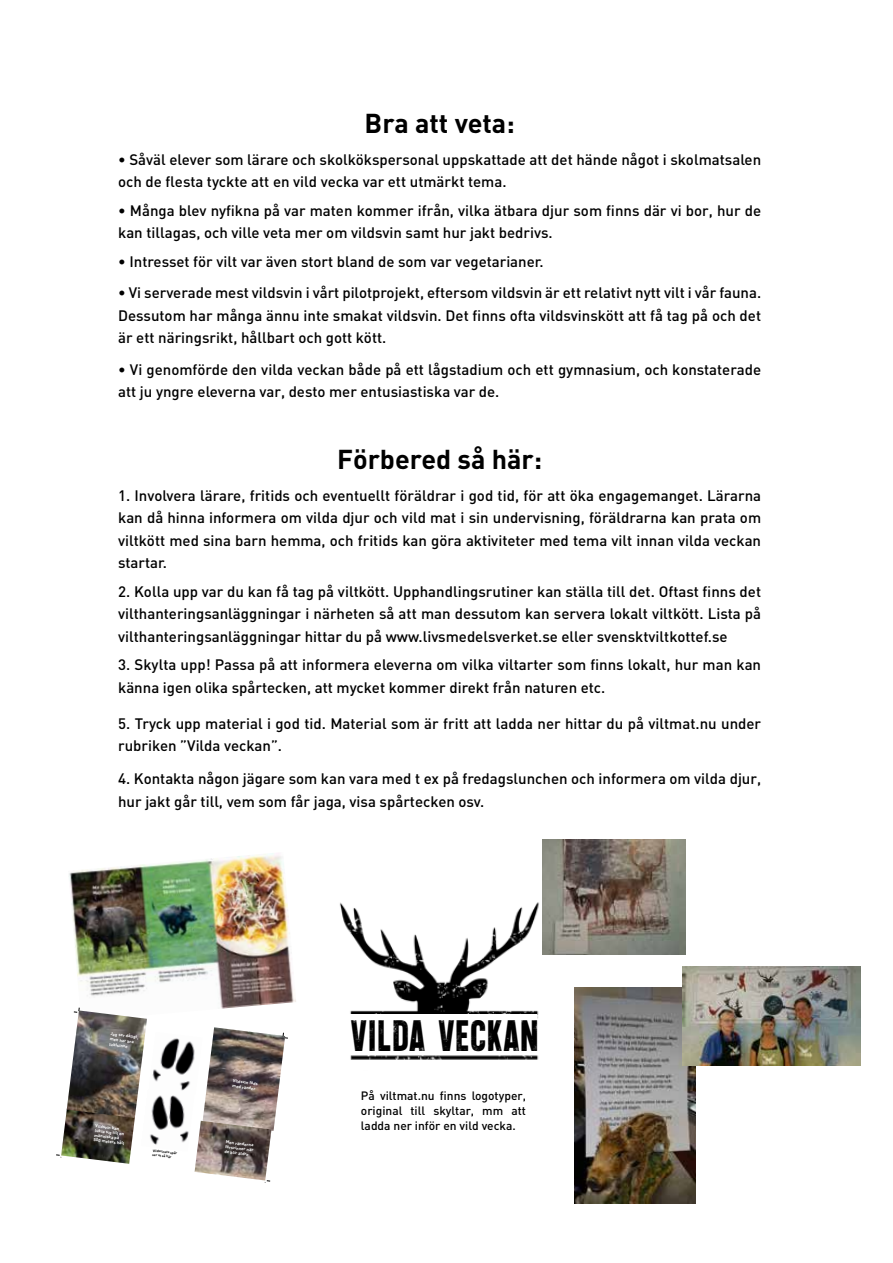
<style>
.page{position:relative;width:893px;height:1263px;background:#fff}
.page>*{position:absolute;margin:0;border:0;box-sizing:border-box;transform-origin:0 0}
.t1{font:700 43.95px "Endure";letter-spacing:.04em;color:#000;scale:.9 1}
.t2{font:700 27px "DIN";color:#000}
.t3{font:500 15px/22.5px "DIN";color:#000}
.t4{font:500 12px/15px "DIN";color:#000;text-align:justify}
.t5{font:700 4.35px/5.2px "DIN";color:#fff}
.t6{font:700 3.45px/4.1px "DIN";color:#000}
</style>
<div class="page">
<img style="left:69px;top:853px;width:227px;height:154px">
<img style="left:339px;top:902px;width:232px;height:117px">
<div style="left:344px;top:1014px;width:192px;height:45px;background:#fff"></div>
<img style="left:350px;top:1055px;width:189px;height:5px">
<img style="left:56px;top:1007px;width:232px;height:176px">
<img style="left:542px;top:839px;width:144px;height:115px">
<img style="left:575px;top:988px;width:121px;height:215px">
<img style="left:682px;top:967px;width:178px;height:98px">
<h2 class="t2" style="left:365px;top:106px;width:152px">Bra att veta:</h2>
<p class="t3" style="left:118px;top:147px;width:645px">• Såväl elever som lärare och skolkökspersonal uppskattade att det hände något i skolmatsalen och de flesta tyckte att en vild vecka var ett utmärkt tema.</p>
<p class="t3" style="left:118px;top:198px;width:644px">• Många blev nyfikna på var maten kommer ifrån, vilka ätbara djur som finns där vi bor, hur de kan tillagas, och ville veta mer om vildsvin samt hur jakt bedrivs.</p>
<p class="t3" style="left:118px;top:249px;width:427px">• Intresset för vilt var även stort bland de som var vegetarianer.</p>
<p class="t3" style="left:118px;top:281px;width:644px;text-align:justify">• Vi serverade mest vildsvin i vårt pilotprojekt, eftersom vildsvin är ett relativt nytt vilt i vår fauna.<br>Dessutom har många ännu inte smakat vildsvin. Det finns ofta vildsvinskött att få tag på och det är ett näringsrikt, hållbart och gott kött.</p>
<p class="t3" style="left:118px;top:357px;width:644px">• Vi genomförde den vilda veckan både på ett lågstadium och ett gymnasium, och konstaterade att ju yngre eleverna var, desto mer entusiastiska var de.</p>
<h2 class="t2" style="left:337px;top:442px;width:207px">Förbered så här:</h2>
<p class="t3" style="left:118px;top:483px;width:644px;text-align:justify">1. Involvera lärare, fritids och eventuellt föräldrar i god tid, för att öka engagemanget. Lärarna kan då hinna informera om vilda djur och vild mat i sin undervisning, föräldrarna kan prata om viltkött med sina barn hemma, och fritids kan göra aktiviteter med tema vilt innan vilda veckan startar.</p>
<p class="t3" style="left:118px;top:579px;width:644px;text-align:justify">2. Kolla upp var du kan få tag på viltkött. Upphandlingsrutiner kan ställa till det. Oftast finns det vilthanteringsanläggningar i närheten så att man dessutom kan servera lokalt viltkött. Lista på vilthanteringsanläggningar hittar du på www.livsmedelsverket.se eller svensktviltkottef.se</p>
<p class="t3" style="left:118px;top:653px;width:644px">3. Skylta upp! Passa på att informera eleverna om vilka viltarter som finns lokalt, hur man kan känna igen olika spårtecken, att mycket kommer direkt från naturen etc.</p>
<p class="t3" style="left:118px;top:711px;width:644px">5. Tryck upp material i god tid. Material som är fritt att ladda ner hittar du på viltmat.nu under rubriken ”Vilda veckan”.</p>
<p class="t3" style="left:118px;top:767px;width:644px">4. Kontakta någon jägare som kan vara med t ex på fredagslunchen och informera om vilda djur, hur jakt går till, vem som får jaga, visa spårtecken osv.</p>
<p class="t5" style="left:111px;top:1031px;width:30px;rotate:7deg">Jag ser dåligt, men har bra luktsinne</p>
<p class="t5" style="left:96px;top:1123px;width:32px;line-height:4.7px;rotate:7deg">Vildsvin kan lukta sig till en människa på<br>500 meters håll</p>
<p class="t6" style="left:153px;top:1148px;width:26px;rotate:7deg">Vildsvinets spår ser ut så här</p>
<p class="t5" style="left:233px;top:1078px;width:27px;rotate:7deg">Vildsvin föds med ränder</p>
<p class="t5" style="left:226px;top:1139px;width:30px;line-height:4.8px;rotate:7deg">Men ränderna försvinner när de blir äldre</p>
<h1 class="t1" style="left:351px;top:1010px;width:210px">VILDA VECKAN</h1>
<p class="t4" style="left:361px;top:1088px;width:167px">På viltmat.nu finns logotyper, original till skyltar, mm att ladda ner inför en vild vecka.</p>
</div>
